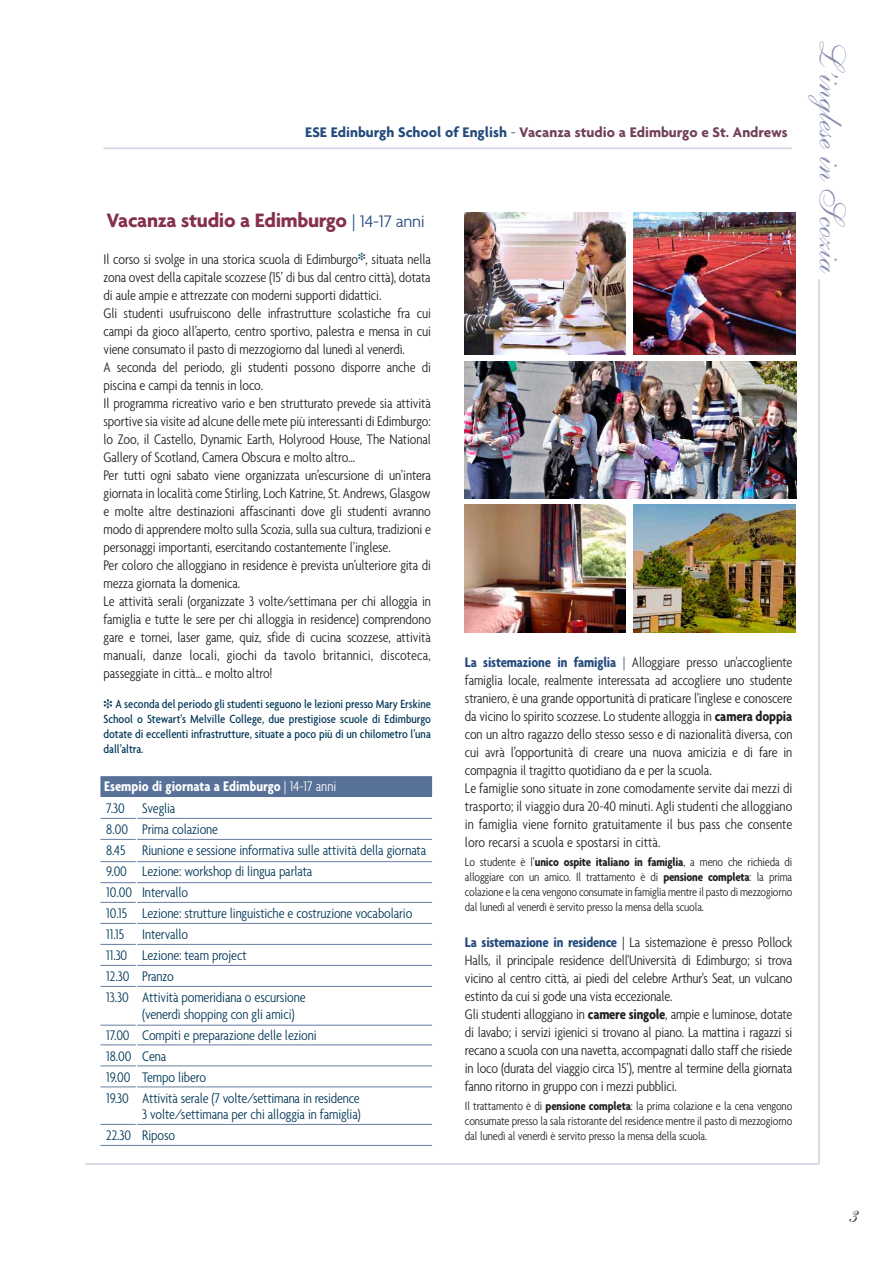
<style>
.page{position:relative;width:893px;height:1263px;background:#fff}
.page>*{position:absolute;margin:0;border:0;box-sizing:border-box;transform-origin:0 0}
.t1{font:36px "Shelley Allegro Script";color:#868cad}
.t2{font:24px "Shelley Allegro Script";color:#231f20}
.t3{font:700 21px "Agenda";letter-spacing:-.015em;color:#85304e}
.t4{font:300 condensed 15px/18px "Agenda";letter-spacing:-.01em;color:#231f20}
.t5{font:300 condensed 15px/21px "Agenda";letter-spacing:-.01em;color:#003757}
.t6{font:700 15px "Agenda";color:#72405c}
.t7{font:700 condensed 15px/22.5px "Agenda";color:#fff}
.t8{font:300 condensed 12.75px/15px "Agenda";letter-spacing:-.015em;color:#231f20;text-align:justify}
.t9{font:500 condensed 12.75px/15px "Agenda";color:#003757;text-align:justify}
.s1{color:#244b7c}
.s2{font-weight:300;color:#244b7c}
.s3{font-weight:300;font-size:18px;color:#244b7c}
.s4{font-weight:300}
.s5{font-weight:300;color:#003757}
.s6{font-weight:700;color:#244b7c}
.s7{font-weight:700}
</style>
<div class="page">
<hr style="left:104px;top:148px;width:688px;height:1px;background:#cdd1df">
<hr style="left:85px;top:1163px;width:734px;height:2px;background:#cdd1df">
<hr style="left:818px;top:279px;width:2px;height:885px;background:#cdd1df">
<div style="left:100px;top:776px;width:332px;height:21px;background:#577199"></div>
<hr style="left:100px;top:818px;width:332px;height:1px;background:#667ca2">
<hr style="left:100px;top:839px;width:332px;height:1px;background:#667ca2">
<hr style="left:100px;top:861px;width:332px;height:1px;background:#667ca2">
<hr style="left:100px;top:882px;width:332px;height:1px;background:#667ca2">
<hr style="left:100px;top:902px;width:332px;height:1px;background:#667ca2">
<hr style="left:100px;top:923px;width:332px;height:1px;background:#667ca2">
<hr style="left:100px;top:944px;width:332px;height:1px;background:#667ca2">
<hr style="left:100px;top:965px;width:332px;height:1px;background:#667ca2">
<hr style="left:100px;top:986px;width:332px;height:1px;background:#667ca2">
<hr style="left:100px;top:1025px;width:332px;height:1px;background:#667ca2">
<hr style="left:100px;top:1045px;width:332px;height:1px;background:#667ca2">
<hr style="left:100px;top:1066px;width:332px;height:1px;background:#667ca2">
<hr style="left:100px;top:1087px;width:332px;height:1px;background:#667ca2">
<hr style="left:100px;top:1124px;width:332px;height:1px;background:#667ca2">
<hr style="left:100px;top:1145px;width:332px;height:1px;background:#667ca2">
<img style="left:634px;top:212px;width:161px;height:143px">
<img style="left:464px;top:505px;width:162px;height:127px">
<img style="left:464px;top:362px;width:332px;height:136px">
<img style="left:634px;top:505px;width:161px;height:127px">
<img style="left:464px;top:212px;width:162px;height:143px">
<hr style="left:136px;top:807px;width:1px;height:325px;background:#fff">
<p class="t6" style="left:305px;top:126px;width:484px"><span class="s1">ESE Edinburgh School of English</span> <span class="s2">-</span> Vacanza studio a Edimburgo e St. Andrews</p>
<h3 class="t3" style="left:107px;top:213px;width:320px">Vacanza studio a Edimburgo <span class="s3">| 14-17 anni</span></h3>
<p class="t4" style="left:104px;top:251px;width:329px">Il corso si svolge in una storica scuola di Edimburgo<sup>❉</sup>, situata nella zona ovest della capitale scozzese (15’ di bus dal centro città), dotata di aule ampie e attrezzate con moderni supporti didattici.<br>Gli studenti usufruiscono delle infrastrutture scolastiche fra cui campi da gioco all’aperto, centro sportivo, palestra e mensa in cui viene consumato il pasto di mezzogiorno dal lunedì al venerdì.<br>A seconda del periodo, gli studenti possono disporre anche di piscina e campi da tennis in loco.<br>Il programma ricreativo vario e ben strutturato prevede sia attività sportive sia visite ad alcune delle mete più interessanti di Edimburgo: lo Zoo, il Castello, Dynamic Earth, Holyrood House, The National Gallery of Scotland, Camera Obscura e molto altro...<br>Per tutti ogni sabato viene organizzata un’escursione di un’intera giornata in località come Stirling, Loch Katrine, St. Andrews, Glasgow e molte altre destinazioni affascinanti dove gli studenti avranno modo di apprendere molto sulla Scozia, sulla sua cultura, tradizioni e personaggi importanti, esercitando costantemente l’inglese.<br>Per coloro che alloggiano in residence è prevista un’ulteriore gita di mezza giornata la domenica.<br>Le attività serali (organizzate 3 volte/settimana per chi alloggia in famiglia e tutte le sere per chi alloggia in residence) comprendono gare e tornei, laser game, quiz, sfide di cucina scozzese, attività manuali, danze locali, giochi da tavolo britannici, discoteca, passeggiate in città... e molto altro!</p>
<p class="t9" style="left:104px;top:697px;width:329px">❉ A seconda del periodo gli studenti seguono le lezioni presso Mary Erskine School o Stewart's Melville College, due prestigiose scuole di Edimburgo dotate di eccellenti infrastrutture, situate a poco più di un chilometro l’una dall’altra.</p>
<p class="t7" style="left:104px;top:776px;width:234px">Esempio di giornata a Edimburgo <span class="s4">| 14-17 anni<br></span><span class="s5">7.30 Sveglia</span></p>
<p class="t5" style="left:106px;top:820px;width:321px">8.00 Prima colazione<br>8.45 Riunione e sessione informativa sulle attività della giornata 9.00 Lezione: workshop di lingua parlata<br>10.00 Intervallo<br>10.15 Lezione: strutture linguistiche e costruzione vocabolario 11.15 Intervallo<br>11.30 Lezione: team project<br>12.30 Pranzo<br>13.30 Attività pomeridiana o escursione</p>
<p class="t5" style="left:106px;top:1005px;width:255px;text-indent:36px">(venerdì shopping con gli amici)<br>17.00 Compiti e preparazione delle lezioni<br>18.00 Cena<br>19.00 Tempo libero<br>19.30 Attività serale (7 volte/settimana in residence</p>
<p class="t5" style="left:106px;top:1105px;width:256px;text-indent:36px">3 volte/settimana per chi alloggia in famiglia)<br>22.30 Riposo</p>
<p class="t4" style="left:465px;top:654px;width:329px"><span class="s6">La sistemazione in famiglia</span> <span class="s1">|</span> Alloggiare presso un'accogliente famiglia locale, realmente interessata ad accogliere uno studente straniero, è una grande opportunità di praticare l'inglese e conoscere da vicino lo spirito scozzese. Lo studente alloggia in <span class="s7">camera doppia </span>con un altro ragazzo dello stesso sesso e di nazionalità diversa, con cui avrà l’opportunità di creare una nuova amicizia e di fare in compagnia il tragitto quotidiano da e per la scuola.<br>Le famiglie sono situate in zone comodamente servite dai mezzi di trasporto; il viaggio dura 20-40 minuti. Agli studenti che alloggiano in famiglia viene fornito gratuitamente il bus pass che consente loro recarsi a scuola e spostarsi in città.</p>
<p class="t8" style="left:465px;top:856px;width:329px">Lo studente è l’<span class="s7">unico ospite italiano in famiglia</span>, a meno che richieda di alloggiare con un amico. Il trattamento è di <span class="s7">pensione completa</span>: la prima colazione e la cena vengono consumate in famiglia mentre il pasto di mezzogiorno dal lunedì al venerdì è servito presso la mensa della scuola.</p>
<p class="t4" style="left:465px;top:935px;width:329px"><span class="s6">La sistemazione in residence</span> | La sistemazione è presso Pollock Halls, il principale residence dell'Università di Edimburgo; si trova vicino al centro città, ai piedi del celebre Arthur's Seat, un vulcano estinto da cui si gode una vista eccezionale.<br>Gli studenti alloggiano in <span class="s7">camere singole</span>, ampie e luminose, dotate di lavabo; i servizi igienici si trovano al piano. La mattina i ragazzi si recano a scuola con una navetta, accompagnati dallo staff che risiede in loco (durata del viaggio circa 15’), mentre al termine della giornata fanno ritorno in gruppo con i mezzi pubblici.</p>
<p class="t8" style="left:465px;top:1100px;width:329px">Il trattamento è di <span class="s7">pensione completa</span>: la prima colazione e la cena vengono consumate presso la sala ristorante del residence mentre il pasto di mezzogiorno dal lunedì al venerdì è servito presso la mensa della scuola.</p>
<h1 class="t1" style="left:842px;top:35px;width:239px;rotate:90deg">L ’inglesein Scozia</h1>
<h2 class="t2" style="left:845px;top:1207px;width:11px">3</h2>
</div>
